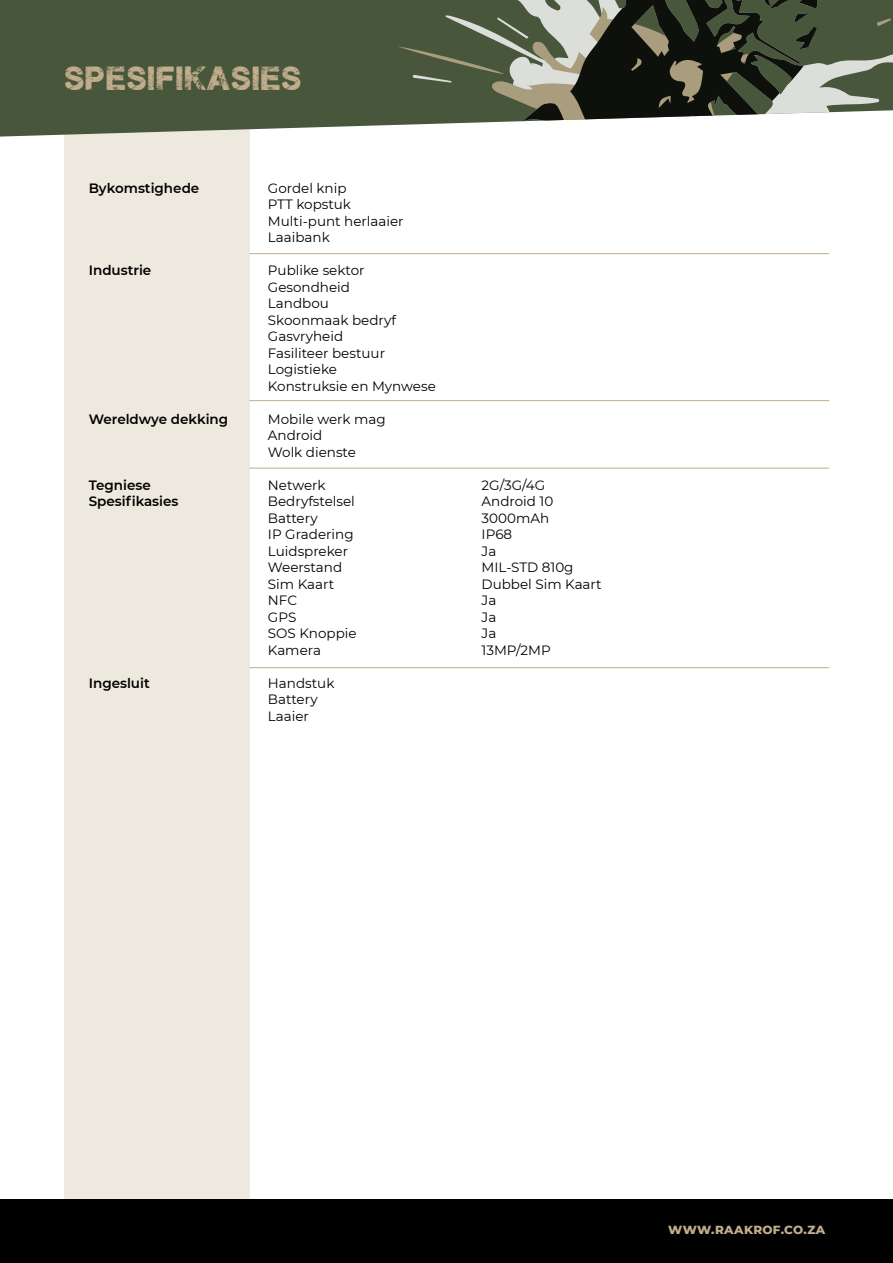
<style>
.page{position:relative;width:893px;height:1263px;background:#fff}
.page>*{position:absolute;margin:0;border:0;box-sizing:border-box;transform-origin:0 0}
.t1{font:26.7px "Plane Crash";color:#c2ae8d}
.t2{font:13.5px/16.5px "Montserrat";color:#000}
.t3{font:600 13.5px/16.5px "Montserrat";color:#000}
.t4{font:800 12px "Montserrat";letter-spacing:.025em;color:#c2ae8d}
</style>
<div class="page">
<div style="left:64px;top:129px;width:185px;height:1134px;background:#eee9de"></div>
<div style="left:0;top:0;width:397px;height:137px;background:#48563b"></div>
<svg style="left:397px;top:0;width:494px;height:125px;background:#5f6655"></svg>
<hr style="left:249px;top:253px;width:580px;height:1px;background:#c2ae8d">
<hr style="left:249px;top:400px;width:580px;height:1px;background:#c2ae8d">
<hr style="left:249px;top:468px;width:580px;height:1px;background:#c2ae8d">
<hr style="left:249px;top:667px;width:580px;height:1px;background:#c2ae8d">
<div style="left:0;top:1199px;width:893px;height:64px;background:#000"></div>
<h1 class="t1" style="left:64px;top:67px;width:239px">SPESIFIKASIES</h1>
<p class="t3" style="left:89px;top:179px;width:112px">Bykomstighede</p>
<p class="t3" style="left:89px;top:261px;width:64px">Industrie</p>
<p class="t3" style="left:89px;top:410px;width:141px">Wereldwye dekking</p>
<p class="t3" style="left:89px;top:476px;width:91px">Tegniese<br>Spesifikasies</p>
<p class="t3" style="left:89px;top:674px;width:63px">Ingesluit</p>
<p class="t2" style="left:268px;top:179px;width:137px">Gordel knip<br>PTT kopstuk<br>Multi-punt herlaaier<br>Laaibank</p>
<p class="t2" style="left:268px;top:262px;width:169px">Publike sektor<br>Gesondheid<br>Landbou<br>Skoonmaak bedryf<br>Gasvryheid<br>Fasiliteer bestuur<br>Logistieke<br>Konstruksie en Mynwese</p>
<p class="t2" style="left:268px;top:410px;width:119px">Mobile werk mag<br>Android<br>Wolk dienste</p>
<p class="t2" style="left:268px;top:476px;width:90px">Netwerk<br>Bedryfstelsel<br>Battery<br>IP Gradering<br>Luidspreker<br>Weerstand<br>Sim Kaart<br>NFC<br>GPS<br>SOS Knoppie<br>Kamera</p>
<p class="t2" style="left:268px;top:674px;width:68px">Handstuk<br>Battery<br>Laaier</p>
<p class="t2" style="left:482px;top:476px;width:122px">2G/3G/4G<br>Android 10<br>3000mAh<br>IP68<br>Ja<br>MIL-STD 810g<br>Dubbel Sim Kaart<br>Ja<br>Ja<br>Ja<br>13MP/2MP</p>
<p class="t4" style="left:668px;top:1221px;width:158px">WWW.RAAKROF.CO.ZA</p>
</div>
